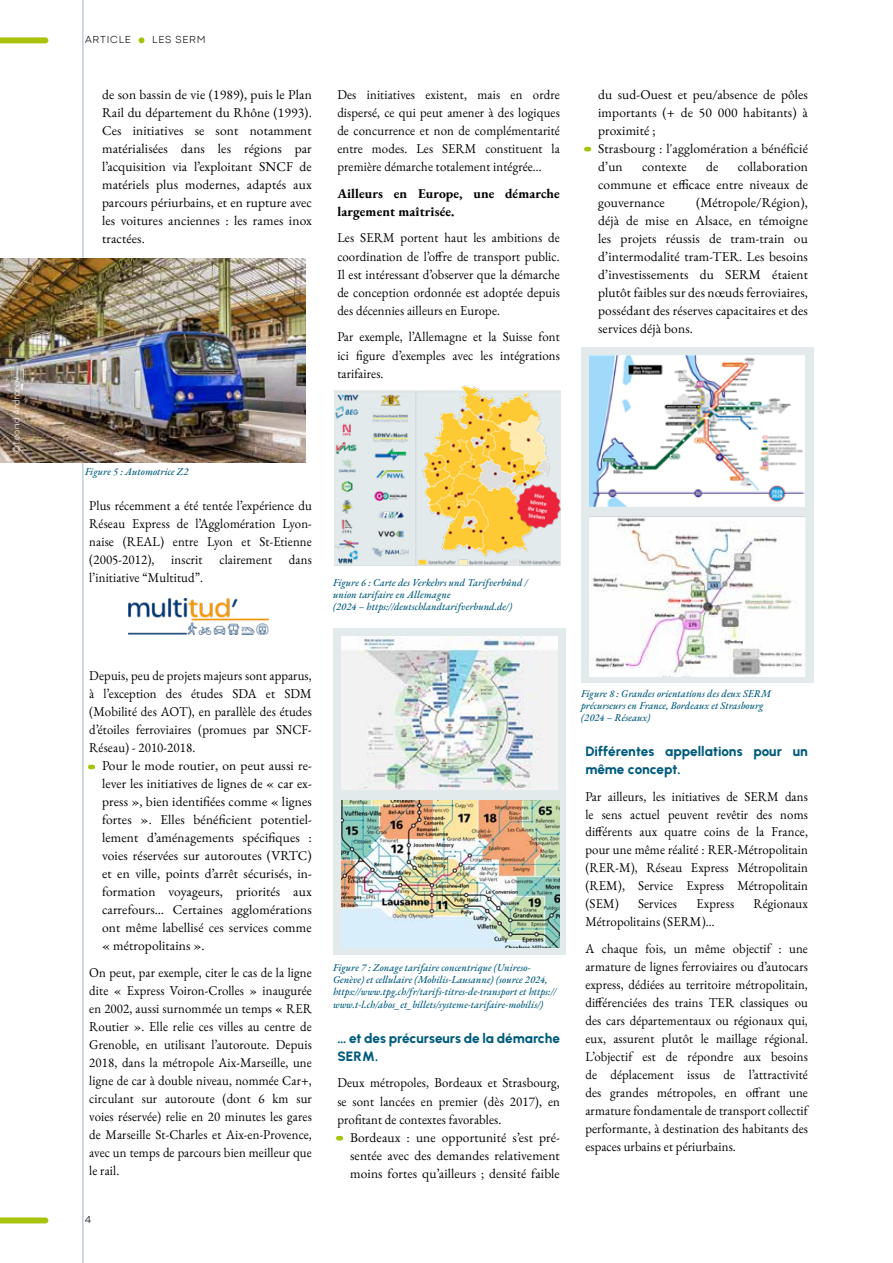
<style>
.page{position:relative;width:893px;height:1263px;background:#fff}
.page>*{position:absolute;margin:0;border:0;box-sizing:border-box;transform-origin:0 0}
.t1{font:13.5px/18px "EB Garamond";letter-spacing:.01em;color:#000;text-align:justify;scale:.95 1}
.t2{font:13.5px/18px "EB Garamond";letter-spacing:.01em;color:#000;text-align:justify}
.t3{font:800 13.5px/18.1px "Urbanist";color:#005b7c}
.t4{font:700 13.5px/18.1px "EB Garamond";letter-spacing:.01em;color:#000}
.t5{font:italic 500 10.5px/12.1px "EB Garamond";letter-spacing:.01em;color:#005b7c;scale:.95 1}
.t6{font:300 10.5px "Codec Pro";letter-spacing:.075em;color:#000}
.t7{font:300 9px "Urbanist";color:#fff}
.s1{font-family:"Arial Rounded MT Bold";color:#a9c30c}
</style>
<div class="page">
<svg style="left:139px;top:37px;width:6px;height:6px"></svg>
<div style="left:0;top:37px;width:45px;height:6px;background:#a9c30c"></div>
<div style="left:0;top:1217px;width:45px;height:6px;background:#a9c30c"></div>
<hr style="left:83px;top:0;width:1px;height:1263px;background:#95b9bf">
<img style="left:129px;top:599px;width:139px;height:36px">
<img style="left:0;top:258px;width:305px;height:204px">
<div style="left:333px;top:628px;width:233px;height:327px;background:#e2eaec"></div>
<img style="left:342px;top:637px;width:215px;height:152px">
<img style="left:341px;top:800px;width:219px;height:147px">
<div style="left:581px;top:347px;width:233px;height:336px;background:#e2eaec"></div>
<img style="left:590px;top:355px;width:215px;height:152px">
<img style="left:590px;top:516px;width:215px;height:161px">
<img style="left:334px;top:385px;width:226px;height:180px">
<p class="t7" style="left:10px;top:454px;width:79px;rotate:-90deg">© Leonid Andronov</p>
<p class="t6" style="left:85px;top:34px;width:47px">ARTICLE</p>
<p class="t6" style="left:152px;top:34px;width:55px">LES SERM</p>
<p class="t2" style="left:102px;top:85px;width:211px">de son bassin de vie (1989), puis le Plan Rail du département du Rhône (1993).<br>Ces initiatives se sont notamment matérialisées dans les régions par l’acquisition via l’exploitant SNCF de matériels plus modernes, adaptés aux parcours périurbains, et en rupture avec les voitures anciennes : les rames inox tractées.</p>
<p class="t1" style="left:337px;top:85px;width:236px">Des initiatives existent, mais en ordre dispersé, ce qui peut amener à des logiques de concurrence et non de complémentarité entre modes. Les SERM constituent la première démarche totalement intégrée…</p>
<p class="t4" style="left:337px;top:184px;width:224px">Ailleurs en Europe, une démarche largement maîtrisée.</p>
<p class="t1" style="left:337px;top:229px;width:236px">Les SERM portent haut les ambitions de coordination de l’offre de transport public.<br>Il est intéressant d’observer que la démarche de conception ordonnée est adoptée depuis des décennies ailleurs en Europe.</p>
<p class="t1" style="left:337px;top:328px;width:236px">Par exemple, l’Allemagne et la Suisse font ici figure d’exemples avec les intégrations tarifaires.</p>
<p class="t2" style="left:598px;top:85px;width:211px">du sud-Ouest et peu/absence de pôles importants (+ de 50 000 habitants) à proximité ;</p>
<p class="t2" style="left:598px;top:139px;width:211px;text-indent:-13px"><span class="s1">-</span> Strasbourg : l'agglomération a bénéficié d’un</p>
<p class="t2" style="left:598px;top:157px;width:211px;text-indent:140px">collaboration commune et efficace entre niveaux de gouvernance</p>
<p class="t2" style="left:642px;top:157px;width:46px">contexte</p>
<p class="t2" style="left:706px;top:157px;width:14px">de</p>
<p class="t2" style="left:598px;top:193px;width:211px;text-indent:98px">(Métropole/Région), déjà de mise en Alsace, en témoigne les projets réussis de tram-train ou d’intermodalité tram-TER. Les besoins d’investissements du SERM étaient plutôt faibles sur des nœuds ferroviaires, possédant des réserves capacitaires et des services déjà bons.</p>
<p class="t5" style="left:85px;top:465px;width:110px">Figure 5 : Automotrice Z2</p>
<p class="t1" style="left:89px;top:496px;width:236px">Plus récemment a été tentée l’expérience du Réseau Express de l’Agglomération Lyon&shy;naise (REAL) entre Lyon et St-Etienne (2005-2012), inscrit clairement dans l’initiative “Multitud”.</p>
<p class="t5" style="left:333px;top:577px;width:206px">Figure 6 : Carte des Verkehrs und Tarifverbûnd / union tarifaire en Allemagne<br>(2024 – https://deutschlandtarifverbund.de/)</p>
<p class="t1" style="left:89px;top:667px;width:236px">Depuis, peu de projets majeurs sont apparus, à l’exception des études SDA et SDM (Mobilité des AOT), en parallèle des études d’étoiles ferroviaires (promues par SNCF-Réseau) - 2010-2018.</p>
<p class="t2" style="left:102px;top:757px;width:211px;text-indent:-13px"><span class="s1">-</span> Pour le mode routier, on peut aussi re&shy;lever les initiatives de lignes de « car ex&shy;press », bien identifiées comme « lignes fortes ». Elles bénéficient potentiel&shy;lement d’aménagements spécifiques : voies réservées sur autoroutes (VRTC) et en ville, points d’arrêt sécurisés, in&shy;formation voyageurs, priorités aux carrefours… Certaines agglomérations ont même labellisé ces services comme « métropolitains ».</p>
<p class="t1" style="left:89px;top:963px;width:236px">On peut, par exemple, citer le cas de la ligne dite « Express Voiron-Crolles » inaugurée en 2002, aussi surnommée un temps « RER Routier ». Elle relie ces villes au centre de Grenoble, en utilisant l’autoroute. Depuis 2018, dans la métropole Aix-Marseille, une ligne de car à double niveau, nommée Car+, circulant sur autoroute (dont 6 km sur voies réservée) relie en 20 minutes les gares de Marseille St-Charles et Aix-en-Provence, avec un temps de parcours bien meilleur que le rail.</p>
<p class="t6" style="left:85px;top:1214px;width:8px">4</p>
<p class="t5" style="left:333px;top:962px;width:236px">Figure 7 : Zonage tarifaire concentrique (Unireso-Genève) et cellulaire (Mobilis-Lausanne) (source 2024, https://www.tpg.ch/fr/tarifs-titres-de-transport et https:// www.t-l.ch/abos_et_billets/systeme-tarifaire-mobilis/)</p>
<p class="t3" style="left:337px;top:1028px;width:224px">… et des précurseurs de la démarche<br>SERM.</p>
<p class="t1" style="left:337px;top:1074px;width:236px">Deux métropoles, Bordeaux et Strasbourg, se sont lancées en premier (dès 2017), en profitant de contextes favorables.</p>
<p class="t2" style="left:350px;top:1128px;width:211px;text-indent:-13px"><span class="s1">-</span> Bordeaux : une opportunité s’est pré&shy;sentée avec des demandes relativement moins fortes qu’ailleurs ; densité faible</p>
<p class="t5" style="left:581px;top:687px;width:201px">Figure 8 : Grandes orientations des deux SERM précurseurs en France, Bordeaux et Strasbourg (2024 – Réseaux)</p>
<p class="t3" style="left:585px;top:741px;width:224px">Différentes appellations pour un même concept.</p>
<p class="t1" style="left:585px;top:787px;width:236px">Par ailleurs, les initiatives de SERM dans le sens actuel peuvent revêtir des noms différents aux quatre coins de la France, pour une même réalité : RER-Métropolitain (RER-M), Réseau Express Métropolitain (REM), Service Express Métropolitain (SEM)</p>
<p class="t1" style="left:638px;top:895px;width:43px">Services</p>
<p class="t1" style="left:696px;top:895px;width:41px">Express</p>
<p class="t1" style="left:753px;top:895px;width:59px">Régionaux</p>
<p class="t1" style="left:585px;top:909px;width:236px;line-height:26.5px">Métropolitains (SERM)…<br>A chaque fois, un même objectif : une</p>
<p class="t1" style="left:585px;top:957px;width:236px">armature de lignes ferroviaires ou d’autocars express, dédiées au territoire métropolitain, différenciées des trains TER classiques ou des cars départementaux ou régionaux qui, eux, assurent plutôt le maillage régional.<br>L’objectif est de répondre aux besoins de déplacement issus de l’attractivité des grandes métropoles, en offrant une armature fondamentale de transport collectif performante, à destination des habitants des espaces urbains et périurbains.</p>
</div>
